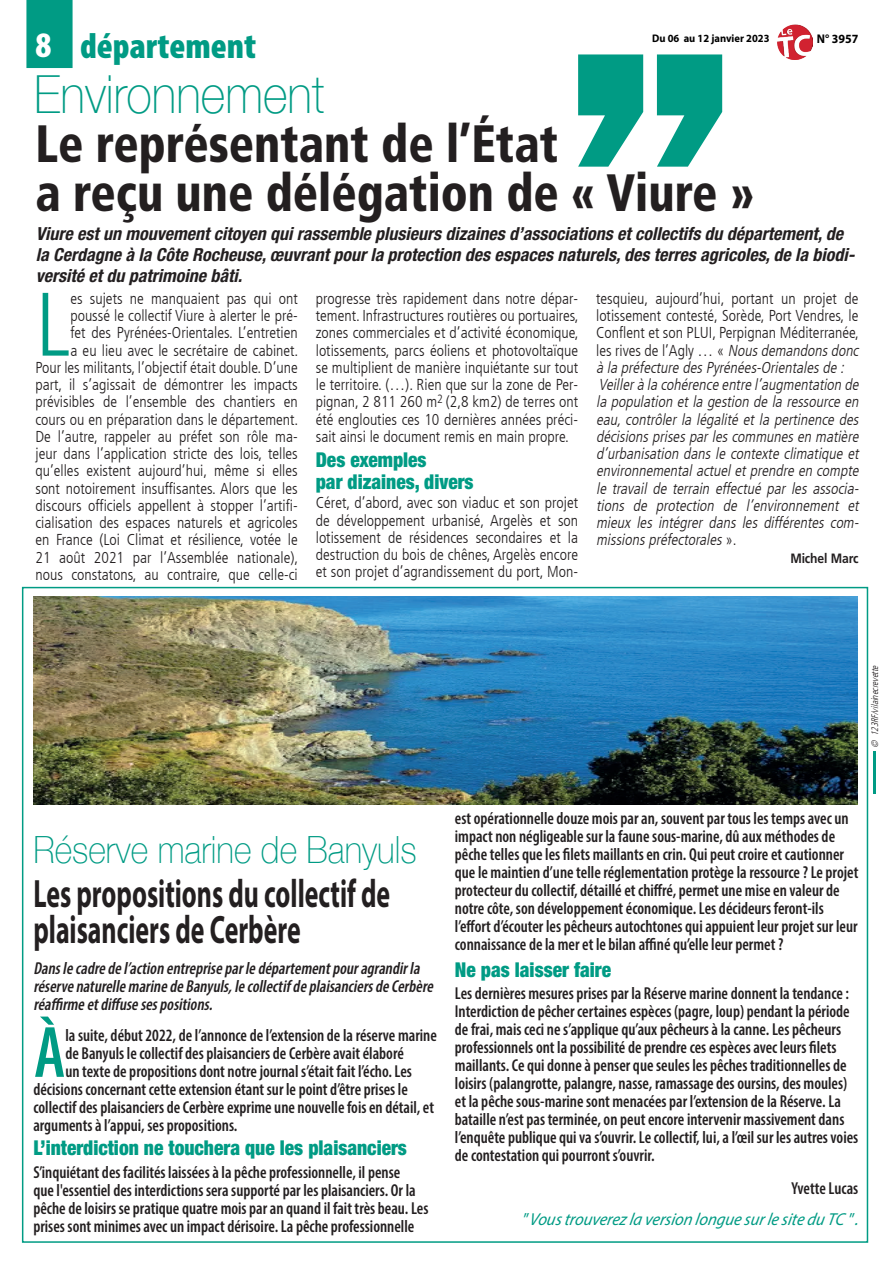
<style>
.page{position:relative;width:893px;height:1263px;background:#fff}
.page>*{position:absolute;margin:0;border:0;box-sizing:border-box;transform-origin:0 0}
.t1{font:300 condensed 89.85px "Frutiger LT";color:#009b84}
.t2{font:600 condensed 73.35px "Myriad Pro";color:#009b84;scale:.95 1}
.t3{font:900 condensed 52.5px/49.5px "Frutiger LT Std";color:#231f20;scale:.9 1}
.t4{font:100 52.5px "Helvetica Neue";color:#009b84;scale:.9 1}
.t5{font:700 39.75px/36px "Myriad Pro";color:#231f20;scale:.65 1}
.t6{font:100 37.5px "Helvetica Neue";color:#009b84;scale:.9 1}
.t7{font:900 condensed 36px "Myriad Pro";color:#009b84}
.t8{font:900 condensed 20.4px/22.5px "Helvetica Neue";color:#009b84;scale:.95 1}
.t9{font:italic 700 condensed 18px/21px "Helvetica Neue LT Std";color:#231f20}
.t10{font:600 condensed 17.4px/18px "Myriad Pro";color:#231f20;scale:.95 1}
.t11{font:italic 600 condensed 17.4px/18px "Myriad Pro";color:#231f20;scale:.95 1}
.t12{font:italic 17.4px "Myriad Pro";color:#009b84;scale:.95 1}
.t13{font:300 condensed 15.75px/17.2px "Frutiger LT";color:#231f20;text-align:justify}
.t14{font:italic 300 condensed 15.75px/17.2px "Frutiger LT";color:#231f20}
.t15{font:700 13.5px "Frutiger LT Std";letter-spacing:-.01em;color:#231f20;scale:.9 1}
.t16{font:700 12.6px "Myriad Pro";color:#000;scale:.95 1}
.t17{font:700 10.95px "Myriad Pro";color:#000;scale:.95 1}
.t18{font:italic 300 condensed 9.45px "Frutiger LT";color:#231f20;scale:.95 1}
.s1{color:#fff}
.s2{font-style:normal}
</style>
<div class="page">
<img style="left:777px;top:24px;width:35px;height:35px">
<div style="left:26px;top:0;width:47px;height:68px;background:#009b84"></div>
<img style="left:34px;top:596px;width:824px;height:209px">
<svg style="left:578px;top:54px;width:144px;height:113px"></svg>
<hr style="left:873px;top:751px;width:3px;height:43px;background:#009b84">
<h3 class="t7" style="left:35px;top:22px;width:223px"><span class="s1">8</span> département</h3>
<p class="t17" style="left:652px;top:32px;width:125px">Du 06 au 12 janvier 2023</p>
<p class="t16" style="left:817px;top:31px;width:45px">N° 3957</p>
<h3 class="t4" style="left:34px;top:54px;width:324px">Environnement</h3>
<h3 class="t3" style="left:35px;top:118px;width:800px">Le représentant de l’État<br>a reçu une délégation de « Viure »</h3>
<p class="t9" style="left:36px;top:223px;width:821px">Viure est un mouvement citoyen qui rassemble plusieurs dizaines d’associations et collectifs du département, de la Cerdagne à la Côte Rocheuse, œuvrant pour la protection des espaces naturels, des terres agricoles, de la biodi&shy;versité et du patrimoine bâti.</p>
<h1 class="t1" style="left:35px;top:274px;width:36px">L</h1>
<p class="t13" style="left:35px;top:290px;width:264px;text-align:right">es sujets ne manquaient pas qui ont poussé le collectif Viure à alerter le pré-<br>fet des Pyrénées-Orientales. L’entretien<br>a eu lieu avec le secrétaire de cabinet.<br>Pour les militants, l’objectif était double. D’une part, il s’agissait de démontrer les impacts prévisibles de l’ensemble des chantiers en cours ou en préparation dans le département.<br>De l’autre, rappeler au préfet son rôle ma&shy;jeur dans l’application stricte des lois, telles qu’elles existent aujourd’hui, même si elles sont notoirement insuffisantes. Alors que les discours officiels appellent à stopper l’artifi&shy;cialisation des espaces naturels et agricoles en France (Loi Climat et résilience, votée le 21 août 2021 par l’Assemblée nationale), nous constatons, au contraire, que celle-ci</p>
<p class="t13" style="left:316px;top:290px;width:264px">progresse très rapidement dans notre dépar&shy;tement. Infrastructures routières ou portuaires, zones commerciales et d’activité économique, lotissements, parcs éoliens et photovoltaïque se multiplient de manière inquiétante sur tout le territoire. (…). Rien que sur la zone de Per&shy;pignan, 2 811 260 m<sup>2</sup> (2,8 km2) de terres ont été englouties ces 10 dernières années préci&shy;sait ainsi le document remis en main propre.</p>
<p class="t14" style="left:596px;top:290px;width:267px"><span class="s2">tesquieu, aujourd’hui, portant un projet de lotissement contesté, Sorède, Port Vendres, le Conflent et son PLUI, Perpignan Méditerranée, l e s r i ve s d e l ’ Ag l y … «</span> Nousdemandonsdonc à la préfecture desPyrénées-Orientalesde :<br>Veillerà la cohérence entre l’augmentation de la population et la gestion de la ressource en eau, contrôler la légalité et la pertinence des décisionsprisesparlescommunesen matière d’urbanisation dans le contexte climatique et environnementalactueletprendre en compte le travail de terrain effectué par les associa&shy;tions de protection de l’environnement et mieux les intégrer dans les différentes com&shy;missionspréfectorales<span class="s2">» .</span></p>
<p class="t15" style="left:790px;top:550px;width:77px">Michel Marc</p>
<p class="t8" style="left:316px;top:448px;width:168px">Des exemples<br>par dizaines, divers</p>
<p class="t13" style="left:316px;top:494px;width:264px">Céret, d’abord, avec son viaduc et son projet de développement urbanisé, Argelès et son lotissement de résidences secondaires et la destruction du bois de chênes, Argelès encore et son projet d’agrandissement du port, Mon-</p>
<p class="t18" style="left:869px;top:748px;width:91px;rotate:-90deg">© 123RF/vilainecrevette</p>
<h3 class="t6" style="left:33px;top:821px;width:427px">Réserve marine de Banyuls</h3>
<h3 class="t5" style="left:33px;top:875px;width:550px">Les propositions du collectif de plaisanciers de Cerbère</h3>
<p class="t11" style="left:33px;top:959px;width:426px">Danslecadredel’action entrepriseparledépartementpouragrandirla réservenaturellemarinedeBanyuls,lecollectifdeplaisanciersdeCerbère réaffirmeetdiffusesespositions.</p>
<h2 class="t2" style="left:34px;top:1007px;width:34px">À</h2>
<p class="t10" style="left:65px;top:1026px;width:392px">la suite, début 2022, de l’annonce de l’extension de la réserve marine</p>
<p class="t10" style="left:65px;top:1044px;width:358px">de Banyuls le collectif des plaisanciers de Cerbère avait élaboré</p>
<p class="t10" style="left:65px;top:1062px;width:366px">un texte de propositions dont notre journal s’était fait l’écho. Les</p>
<p class="t10" style="left:33px;top:1080px;width:396px">décisions concernant cette extension étant sur le point d’être prises le</p>
<p class="t10" style="left:33px;top:1098px;width:423px">collectif des plaisanciers de Cerbère exprime une nouvelle fois en détail, et</p>
<p class="t10" style="left:33px;top:1116px;width:216px">arguments à l’appui, ses propositions.</p>
<p class="t8" style="left:33px;top:1137px;width:395px">L’interdiction ne touchera que les plaisanciers</p>
<p class="t10" style="left:33px;top:1163px;width:417px">S’inquiétant des facilités laissées à la pêche professionnelle, il pense<br>que l'essentiel des interdictions sera supporté par les plaisanciers. Or la pêche de loisirs se pratique quatre mois par an quand il fait très beau. Les prises sont minimes avec un impact dérisoire. La pêche professionnelle</p>
<p class="t10" style="left:455px;top:809px;width:426px">est opérationnelle douze mois par an, souvent par tous les temps avec un impact non négligeable sur la faune sous-marine, dû aux méthodes de pêche telles que les filets maillants en crin. Qui peut croire et cautionner que le maintien d’une telle réglementation protège la ressource ? Le projet protecteur du collectif, détaillé et chiffré, permet une mise en valeur de notre côte, son développement économique. Les décideurs feront-ils l’effort d’écouter les pêcheurs autochtones qui appuient leur projet sur leur connaissance de la mer et le bilan affiné qu’elle leur permet ?</p>
<p class="t8" style="left:455px;top:958px;width:166px">Ne pas laisser faire</p>
<p class="t10" style="left:455px;top:984px;width:426px">Les dernières mesures prises par la Réserve marine donnent la tendance :<br>Interdiction de pêcher certaines espèces (pagre, loup) pendant la période de frai, mais ceci ne s’applique qu’aux pêcheurs à la canne. Les pêcheurs professionnels ont la possibilité de prendre ces espèces avec leurs filets maillants. Ce qui donne à penser que seules les pêches traditionnelles de loisirs (palangrotte, palangre, nasse, ramassage des oursins, des moules) et la pêche sous-marine sont menacées par l’extension de la Réserve. La bataille n’est pas terminée, on peut encore intervenir massivement dans l’enquête publique qui va s’ouvrir. Le collectif, lui, a l’œil sur les autres voies de contestation qui pourront s’ouvrir.</p>
<p class="t10" style="left:792px;top:1179px;width:72px">Yvette Lucas</p>
<p class="t12" style="left:521px;top:1208px;width:360px">" Voustrouverez la version longue surle site du TC " .</p>
</div>
